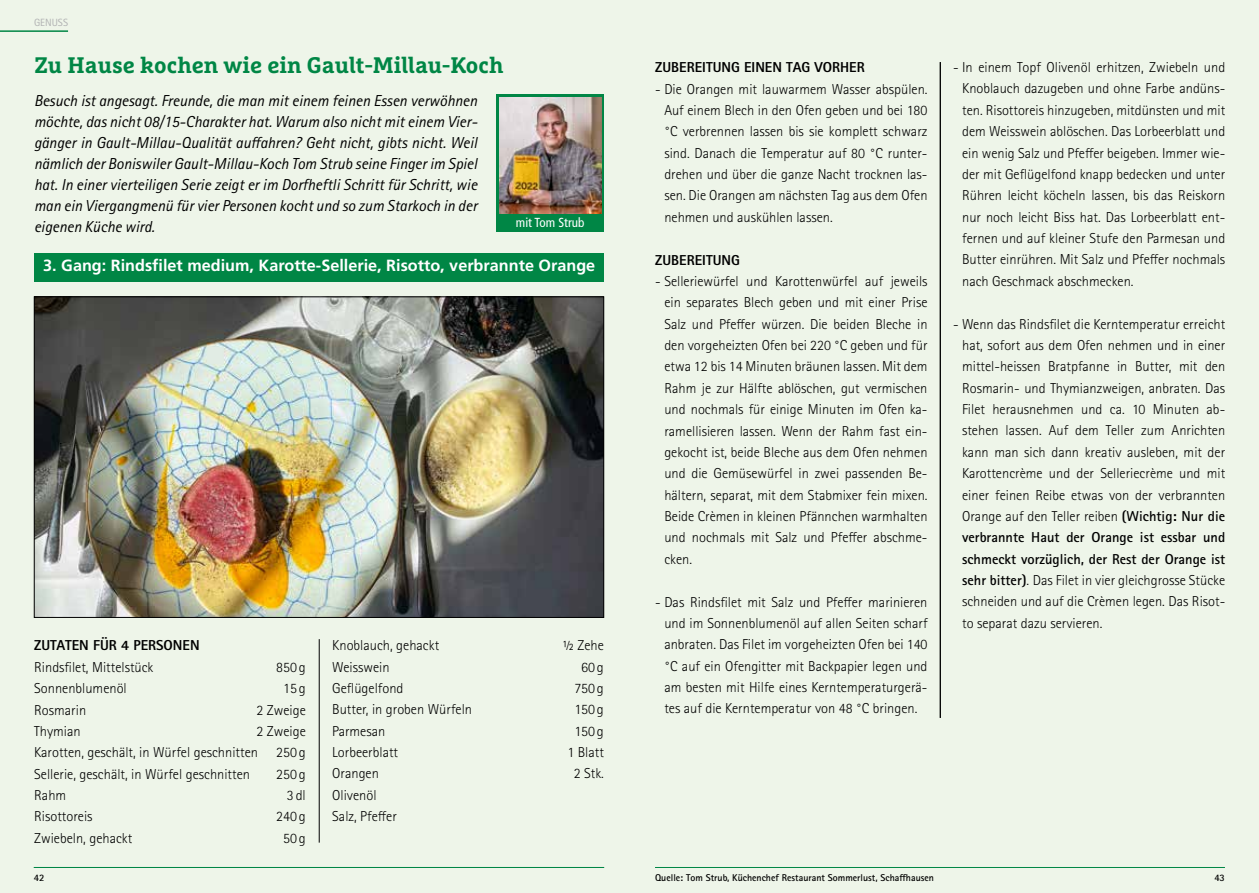
<style>
.page{position:relative;width:1259px;height:893px;background:#fff}
.page>*{position:absolute;margin:0;border:0;box-sizing:border-box;transform-origin:0 0}
.t1{font:700 22.5px "Marselis Slab Pro";color:#008645}
.t2{font:700 16.2px "Frutiger LT Std";color:#fff}
.t3{font:italic 15.9px/21px "Rotis Sans Serif Std";color:#000;text-align:justify}
.t4{font:300 14.4px/21.5px "Rotis Sans Serif Std";color:#000;text-align:justify}
.t5{font:800 14.4px "Rotis Sans Serif Std";color:#000}
.t6{font:condensed 13.05px "Frutiger LT Std";color:#fff}
.t7{font:10.5px "Rotis Sans Serif Std";color:#b1b2b3}
.t8{font:700 9.9px "Rotis Sans Serif Std";color:#000}
.s1{font-weight:700}
</style>
<div class="page">
<div style="left:0;top:0;width:629px;height:893px;background:#eef5e9"></div>
<hr style="left:0;top:30px;width:68px;height:2px;background:#008645">
<hr style="left:34px;top:867px;width:570px;height:1px;background:#008645">
<hr style="left:319px;top:639px;width:1px;height:204px;background:#000">
<img style="left:36px;top:299px;width:566px;height:317px">
<div style="left:34px;top:253px;width:570px;height:28px;background:#008645"></div>
<div style="left:496px;top:94px;width:108px;height:138px;background:#008645"></div>
<img style="left:499px;top:98px;width:102px;height:116px">
<div style="left:629px;top:0;width:630px;height:893px;background:#eef5e9"></div>
<hr style="left:655px;top:867px;width:570px;height:1px;background:#008645">
<hr style="left:940px;top:62px;width:1px;height:656px;background:#000">
<p class="t7" style="left:34px;top:16px;width:36px">GENUSS</p>
<h1 class="t1" style="left:35px;top:51px;width:470px">Zu Hause kochen wie ein Gault-Millau-Koch</h1>
<p class="t3" style="left:34px;top:90px;width:445px">Besuch ist angesagt. Freunde, die man mit einem feinen Essen verwöhnen möchte, das nicht 08/15-Charakter hat. Warum also nicht mit einem Vier&shy;gänger in Gault-Millau-Qualität auffahren? Geht nicht, gibts nicht. Weil nämlich der Boniswiler Gault-Millau-Koch Tom Strub seine Finger im Spiel hat. In einer vierteiligen Serie zeigt er im Dorfheftli Schritt für Schritt, wie man ein Viergangmenü für vier Personen kocht und so zum Starkoch in der eigenen Küche wird.</p>
<p class="t6" style="left:516px;top:215px;width:70px">mit Tom Strub</p>
<p class="t2" style="left:43px;top:256px;width:553px">3. Gang: Rindsfilet medium, Karotte-Sellerie, Risotto, verbrannte Orange</p>
<p class="t5" style="left:34px;top:636px;width:167px">ZUTATEN FÜR 4 PERSONEN</p>
<p class="t4" style="left:34px;top:656px;width:121px">Rindsfilet, Mittelstück</p>
<p class="t4" style="left:276px;top:656px;width:31px">850 g</p>
<p class="t4" style="left:34px;top:678px;width:94px">Sonnenblumenöl</p>
<p class="t4" style="left:283px;top:678px;width:24px">15g</p>
<p class="t4" style="left:34px;top:699px;width:53px">Rosmarin</p>
<p class="t4" style="left:256px;top:699px;width:51px">2 Zweige</p>
<p class="t4" style="left:34px;top:720px;width:48px">Thymian</p>
<p class="t4" style="left:34px;top:721px;width:273px;text-indent:222px">2 Zweige<br>Karotten, geschält, in Würfel geschnitten</p>
<p class="t4" style="left:276px;top:742px;width:31px">250 g</p>
<p class="t4" style="left:34px;top:763px;width:217px">Sellerie, geschält, in Würfel geschnitten</p>
<p class="t4" style="left:276px;top:763px;width:31px">250 g</p>
<p class="t4" style="left:34px;top:785px;width:33px">Rahm</p>
<p class="t4" style="left:287px;top:785px;width:20px">3dl</p>
<p class="t4" style="left:34px;top:806px;width:60px">Risottoreis</p>
<p class="t4" style="left:276px;top:806px;width:31px">240 g</p>
<p class="t4" style="left:34px;top:827px;width:100px">Zwiebeln, gehackt</p>
<p class="t4" style="left:283px;top:827px;width:24px">50g</p>
<p class="t8" style="left:34px;top:871px;width:12px">42</p>
<p class="t4" style="left:332px;top:635px;width:108px">Knoblauch, gehackt</p>
<p class="t4" style="left:563px;top:635px;width:43px">½ Zehe</p>
<p class="t4" style="left:332px;top:656px;width:59px">Weisswein</p>
<p class="t4" style="left:581px;top:656px;width:24px">60g</p>
<p class="t4" style="left:332px;top:678px;width:73px">Geflügelfond</p>
<p class="t4" style="left:574px;top:678px;width:31px">750 g</p>
<p class="t4" style="left:332px;top:699px;width:141px">Butter, in groben Würfeln</p>
<p class="t4" style="left:574px;top:699px;width:31px">150 g</p>
<p class="t4" style="left:332px;top:720px;width:55px">Parmesan</p>
<p class="t4" style="left:574px;top:720px;width:31px">150 g</p>
<p class="t4" style="left:332px;top:742px;width:67px">Lorbeerblatt</p>
<p class="t4" style="left:567px;top:742px;width:38px">1 Blatt</p>
<p class="t4" style="left:332px;top:763px;width:48px">Orangen</p>
<p class="t4" style="left:574px;top:763px;width:32px">2 Stk.</p>
<p class="t4" style="left:332px;top:785px;width:66px">Olivenöl<br>Salz, Pfeffer</p>
<p class="t5" style="left:655px;top:58px;width:211px">ZUBEREITUNG EINEN TAG VORHER</p>
<p class="t4" style="left:664px;top:78px;width:265px;text-indent:-9px">- Die Orangen mit lauwarmem Wasser abspülen.<br>Auf einem Blech in den Ofen geben und bei 180 °C verbrennen lassen bis sie komplett schwarz sind. Danach die Temperatur auf 80 °C runter&shy;drehen und über die ganze Nacht trocknen las&shy;sen. Die Orangen am nächsten Tag aus dem Ofen nehmen und auskühlen lassen.</p>
<p class="t5" style="left:655px;top:251px;width:86px">ZUBEREITUNG</p>
<p class="t4" style="left:664px;top:271px;width:265px;text-indent:-9px">- Selleriewürfel und Karottenwürfel auf jeweils ein separates Blech geben und mit einer Prise Salz und Pfeffer würzen. Die beiden Bleche in den vorgeheizten Ofen bei 220 °C geben und für etwa 12 bis 14 Minuten bräunen lassen. Mit dem Rahm je zur Hälfte ablöschen, gut vermischen und nochmals für einige Minuten im Ofen ka&shy;ramellisieren lassen. Wenn der Rahm fast ein&shy;gekocht ist, beide Bleche aus dem Ofen nehmen und die Gemüsewürfel in zwei passenden Be&shy;hältern, separat, mit dem Stabmixer fein mixen.<br>Beide Crèmen in kleinen Pfännchen warmhalten und nochmals mit Salz und Pfeffer abschme&shy;cken.</p>
<p class="t4" style="left:664px;top:591px;width:265px;text-indent:-9px">- Das Rindsfilet mit Salz und Pfeffer marinieren und im Sonnenblumenöl auf allen Seiten scharf anbraten. Das Filet im vorgeheizten Ofen bei 140 °C auf ein Ofengitter mit Backpapier legen und am besten mit Hilfe eines Kerntemperaturgerä&shy;tes auf die Kerntemperatur von 48 °C bringen.</p>
<p class="t4" style="left:962px;top:57px;width:265px;text-indent:-9px">- In einem Topf Olivenöl erhitzen, Zwiebeln und Knoblauch dazugeben und ohne Farbe andüns&shy;ten. Risottoreis hinzugeben, mitdünsten und mit dem Weisswein ablöschen. Das Lorbeerblatt und ein wenig Salz und Pfeffer beigeben. Immer wie&shy;der mit Geflügelfond knapp bedecken und unter Rühren leicht köcheln lassen, bis das Reiskorn nur noch leicht Biss hat. Das Lorbeerblatt ent&shy;fernen und auf kleiner Stufe den Parmesan und Butter einrühren. Mit Salz und Pfeffer nochmals nach Geschmack abschmecken.</p>
<p class="t4" style="left:962px;top:313px;width:265px;text-indent:-9px">- Wenn das Rindsfilet die Kerntemperatur erreicht hat, sofort aus dem Ofen nehmen und in einer mittel-heissen Bratpfanne in Butter, mit den Rosmarin- und Thymianzweigen, anbraten. Das Filet herausnehmen und ca. 10 Minuten ab&shy;stehen lassen. Auf dem Teller zum Anrichten kann man sich dann kreativ ausleben, mit der Karottencrème und der Selleriecrème und mit einer feinen Reibe etwas von der verbrannten Orange auf den Teller reiben <span class="s1">(Wichtig: Nur die verbrannte Haut der Orange ist essbar und schmeckt vorzüglich, der Rest der Orange ist sehr bitter)</span>. Das Filet in vier gleichgrosse Stücke schneiden und auf die Crèmen legen. Das Risot&shy;to separat dazu servieren.</p>
<p class="t8" style="left:655px;top:872px;width:280px">Quelle: Tom Strub, Küchenchef Restaurant Sommerlust, Schaffhausen</p>
<p class="t8" style="left:1214px;top:871px;width:12px">43</p>
</div>
